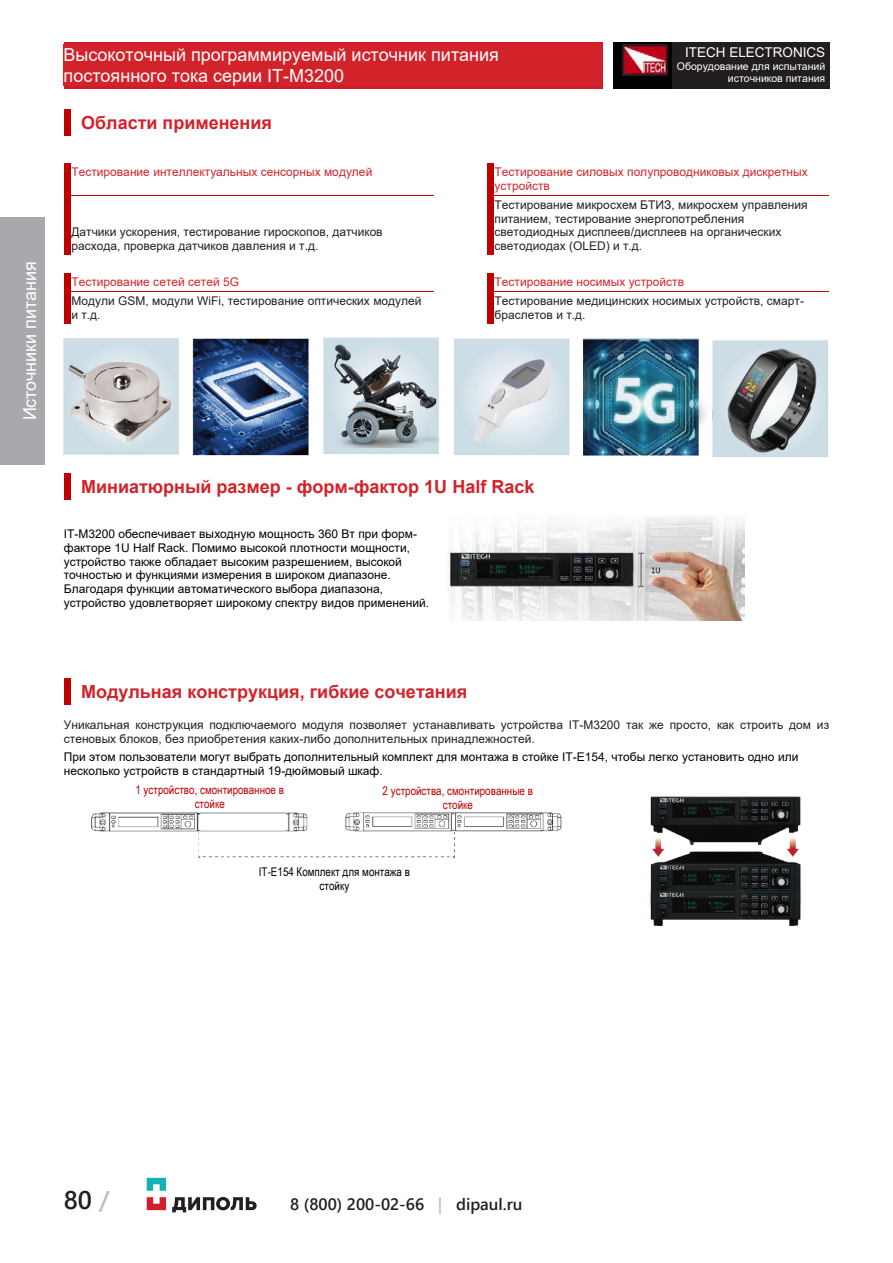
<style>
.page{position:relative;width:893px;height:1263px;background:#fff}
.page>*{position:absolute;margin:0;border:0;box-sizing:border-box;transform-origin:0 0}
.t1{font:600 25.5px "Segoe UI";color:#231f20}
.t2{font:700 18px "Arial";color:#d2232a}
.t3{font:18px/20.5px "Arial";color:#fff}
.t4{font:18px "Arial";color:#fff}
.t5{font:600 16.5px "Segoe UI";color:#231f20}
.t6{font:13.5px "Arial";color:#fff}
.t7{font:12px/13.8px "Arial";color:#231f20}
.t8{font:12px/13.8px "Arial";color:#000}
.t9{font:12px/13.8px "Arial";color:#d2232a}
.t10{font:12px/13.8px "Arial Narrow";color:#c00000;text-align:center}
.t11{font:12px/13.8px "Arial Narrow";color:#000;text-align:center}
.t12{font:10.5px/12px "Arial";color:#fff;text-align:right}
.s1{color:#bcbdc0}
</style>
<div class="page">
<div style="left:64px;top:45px;width:536px;height:20px;background:#d2232a"></div>
<div style="left:64px;top:65px;width:536px;height:21px;background:#d2232a"></div>
<svg style="left:600px;top:45px;width:1px;height:41px"></svg>
<div style="left:614px;top:43px;width:58px;height:45px;background:#000"></div>
<div style="left:672px;top:43px;width:157px;height:45px;background:#221e1f"></div>
<hr style="left:64px;top:43px;width:538px;height:2px;background:#cf1b2b">
<hr style="left:64px;top:86px;width:538px;height:2px;background:#cf1b2b">
<img style="left:622px;top:45px;width:46px;height:31px">
<div style="left:64px;top:109px;width:7px;height:27px;background:#c00000"></div>
<svg style="left:64px;top:163px;width:7px;height:2px"></svg>
<svg style="left:487px;top:163px;width:7px;height:2px"></svg>
<div style="left:64px;top:165px;width:7px;height:30px;background:#c00000"></div>
<div style="left:487px;top:165px;width:7px;height:30px;background:#c00000"></div>
<svg style="left:64px;top:195px;width:7px;height:3px"></svg>
<hr style="left:71px;top:195px;width:363px;height:1px;background:#c00000">
<svg style="left:487px;top:195px;width:7px;height:3px"></svg>
<hr style="left:494px;top:195px;width:335px;height:1px;background:#c00000">
<div style="left:64px;top:198px;width:7px;height:57px;background:#c00000"></div>
<div style="left:487px;top:198px;width:7px;height:57px;background:#c00000"></div>
<svg style="left:64px;top:273px;width:7px;height:2px"></svg>
<svg style="left:487px;top:273px;width:7px;height:2px"></svg>
<div style="left:64px;top:275px;width:7px;height:16px;background:#c00000"></div>
<div style="left:487px;top:275px;width:7px;height:16px;background:#c00000"></div>
<svg style="left:64px;top:291px;width:7px;height:3px"></svg>
<hr style="left:71px;top:291px;width:363px;height:1px;background:#c00000">
<svg style="left:487px;top:291px;width:7px;height:3px"></svg>
<hr style="left:494px;top:291px;width:335px;height:1px;background:#c00000">
<div style="left:64px;top:294px;width:7px;height:30px;background:#c00000"></div>
<div style="left:487px;top:294px;width:7px;height:30px;background:#c00000"></div>
<div style="left:64px;top:473px;width:7px;height:26px;background:#c00000"></div>
<div style="left:64px;top:678px;width:7px;height:26px;background:#c00000"></div>
<img style="left:64px;top:337px;width:765px;height:121px">
<img style="left:448px;top:516px;width:297px;height:104px">
<img style="left:91px;top:796px;width:710px;height:131px">
<div style="left:135px;top:783px;width:150px;height:28px;background:#fff"></div>
<div style="left:366px;top:784px;width:183px;height:28px;background:#fff"></div>
<div style="left:243px;top:865px;width:183px;height:28px;background:#fff"></div>
<svg style="left:147px;top:1178px;width:19px;height:13px"></svg>
<svg style="left:147px;top:1197px;width:19px;height:13px"></svg>
<svg style="left:172px;top:1197px;width:85px;height:15px"></svg>
<div style="left:0;top:217px;width:45px;height:248px;background:#a8a9ad"></div>
<h2 class="t4" style="left:17px;top:420px;width:161px;rotate:-90deg">Источники питания</h2>
<h2 class="t3" style="left:64px;top:45px;width:437px">Высокоточный программируемый источник питания постоянного тока серии IT-M3200</h2>
<p class="t6" style="left:685px;top:43px;width:142px">ITECH ELECTRONICS</p>
<p class="t12" style="left:677px;top:60px;width:150px">Оборудование для испытаний источников питания</p>
<h2 class="t2" style="left:81px;top:110px;width:193px">Области применения</h2>
<p class="t9" style="left:71px;top:165px;width:302px">Тестирование интеллектуальных сенсорных модулей</p>
<p class="t9" style="left:495px;top:165px;width:315px">Тестирование силовых полупроводниковых дискретных устройств</p>
<p class="t7" style="left:71px;top:225px;width:313px">Датчики ускорения, тестирование гироскопов, датчиков расхода, проверка датчиков давления и т.д.</p>
<p class="t7" style="left:495px;top:198px;width:314px">Тестирование микросхем БТИЗ, микросхем управления питанием, тестирование энергопотребления светодиодных дисплеев/дисплеев на органических светодиодах (OLED) и т.д.</p>
<p class="t9" style="left:71px;top:275px;width:169px">Тестирование сетей сетей 5G</p>
<p class="t9" style="left:495px;top:275px;width:191px">Тестирование носимых устройств</p>
<p class="t7" style="left:71px;top:294px;width:352px">Модули GSM, модули WiFi, тестирование оптических модулей и т.д.</p>
<p class="t7" style="left:495px;top:294px;width:311px">Тестирование медицинских носимых устройств, смарт&shy;браслетов и т.д.</p>
<h2 class="t2" style="left:81px;top:473px;width:455px">Миниатюрный размер - форм-фактор 1U Half Rack</h2>
<p class="t8" style="left:64px;top:527px;width:367px">IT-M3200 обеспечивает выходную мощность 360 Вт при форм&shy;факторе 1U Half Rack. Помимо высокой плотности мощности, устройство также обладает высоким разрешением, высокой точностью и функциями измерения в широком диапазоне.<br>Благодаря функции автоматического выбора диапазона, устройство удовлетворяет широкому спектру видов применений.</p>
<h2 class="t2" style="left:81px;top:679px;width:388px">Модульная конструкция, гибкие сочетания</h2>
<p class="t7" style="left:64px;top:718px;width:767px">Уникальная конструкция подключаемого модуля позволяет устанавливать устройства IT-M3200 так же просто, как строить дом из стеновых блоков, без приобретения каких-либо дополнительных принадлежностей.</p>
<p class="t8" style="left:64px;top:750px;width:736px">При этом пользователи могут выбрать дополнительный комплект для монтажа в стойке IT-E154, чтобы легко установить одно или несколько устройств в стандартный 19-дюймовый шкаф.</p>
<p class="t10" style="left:135px;top:783px;width:150px">1 устройство, смонтированное в стойке</p>
<p class="t10" style="left:383px;top:783px;width:152px">2 устройства, смонтированные в стойке</p>
<p class="t11" style="left:259px;top:864px;width:152px">IT-E154 Комплект для монтажа в стойку</p>
<h1 class="t1" style="left:64px;top:1176px;width:47px">80 <span class="s1">/</span></h1>
<h3 class="t5" style="left:290px;top:1188px;width:234px">8 (800) 200-02-66 <span class="s1">|</span> dipaul.ru</h3>
</div>
